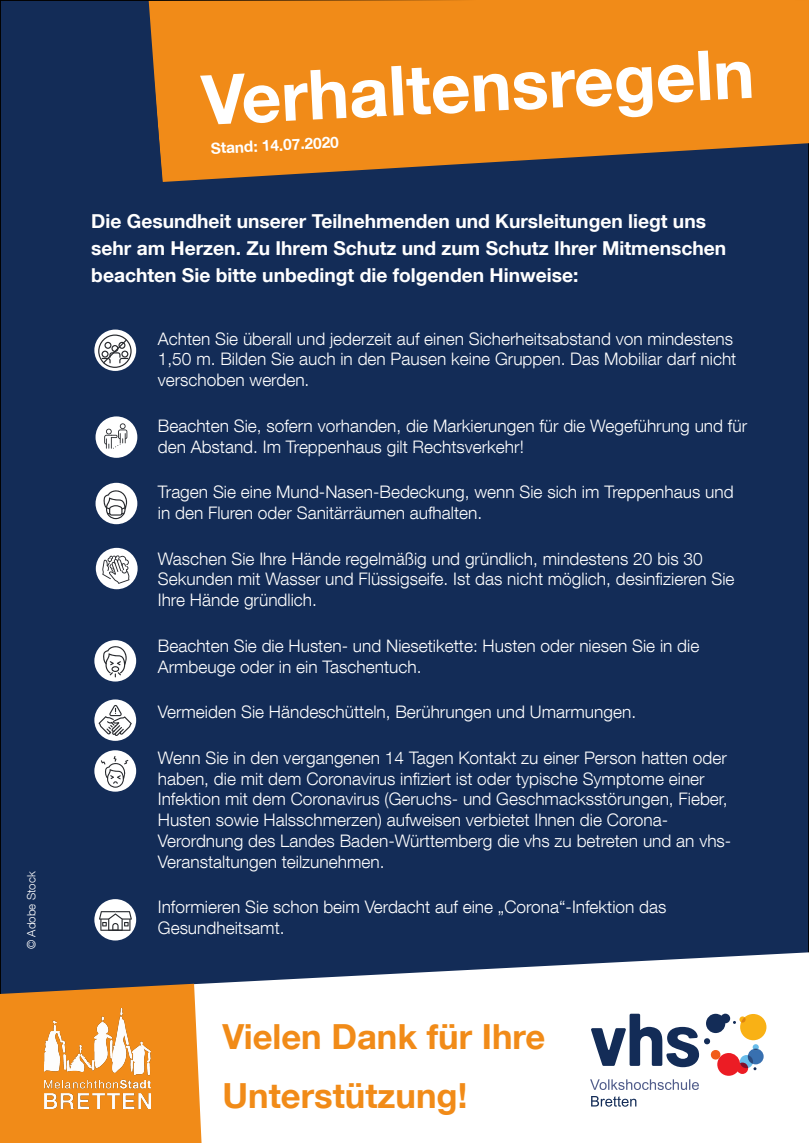
<style>
.page{position:relative;width:809px;height:1143px;background:#fff}
.page>*{position:absolute;margin:0;border:0;box-sizing:border-box;transform-origin:0 0}
.t1{font:700 69.15px "Helvetica Neue LT Com";color:#fff}
.t2{font:700 34.5px/58.9px "Helvetica Neue LT Com";color:#f18b18}
.t3{font:700 19.2px/26.8px "Helvetica Neue LT Com";color:#fff}
.t4{font:300 17.25px/20.7px "Helvetica Neue LT Com";color:#fff}
.t5{font:700 15.3px "Helvetica Neue LT Com";color:#fff}
.t6{font:300 11.55px "Helvetica Neue LT Com";color:#fff}
</style>
<div class="page">
<div style="left:0;top:0;width:808px;height:1143px;background:#132c57;border:1px solid #000"></div>
<svg style="left:191px;top:943px;width:617px;height:200px;background:#dce0e6"></svg>
<svg style="left:0;top:984px;width:201px;height:159px;background:#e78920"></svg>
<img style="left:44px;top:1009px;width:107px;height:99px">
<svg style="left:148px;top:0;width:660px;height:183px;background:#cf7c21"></svg>
<div style="left:94px;top:330px;width:42px;height:41px;background:#fff;border-radius:50%"></div>
<div style="left:94px;top:640px;width:42px;height:42px;background:#fff;border-radius:50%"></div>
<div style="left:95px;top:483px;width:42px;height:41px;background:#fff;border-radius:50%"></div>
<div style="left:96px;top:548px;width:41px;height:41px;background:#fff;border-radius:50%"></div>
<svg style="left:94px;top:699px;width:42px;height:42px"></svg>
<div style="left:94px;top:899px;width:42px;height:41px;background:#fff;border-radius:50%"></div>
<div style="left:94px;top:750px;width:42px;height:42px;background:#fff;border-radius:50%"></div>
<svg style="left:103px;top:490px;width:25px;height:29px"></svg>
<svg style="left:98px;top:335px;width:33px;height:33px"></svg>
<div style="left:95px;top:416px;width:42px;height:42px;background:#fff;border-radius:50%"></div>
<svg style="left:104px;top:423px;width:23px;height:26px"></svg>
<svg style="left:102px;top:555px;width:27px;height:29px"></svg>
<svg style="left:103px;top:646px;width:26px;height:31px"></svg>
<svg style="left:99px;top:705px;width:33px;height:31px"></svg>
<svg style="left:101px;top:756px;width:27px;height:32px"></svg>
<svg style="left:99px;top:911px;width:33px;height:20px"></svg>
<svg style="left:591px;top:1096px;width:45px;height:11px"></svg>
<svg style="left:590px;top:1014px;width:176px;height:76px"></svg>
<p class="t6" style="left:27px;top:949px;width:79px;rotate:-90deg">© Adobe Stock</p>
<h1 class="t1" style="left:200px;top:76px;width:554px;rotate:-3deg">Verhaltensregeln</h1>
<p class="t5" style="left:210px;top:143px;width:130px;rotate:-3deg">Stand: 14.07.2020</p>
<p class="t3" style="left:91px;top:211px;width:636px">Die Gesundheit unserer Teilnehmenden und Kursleitungen liegt uns sehr am Herzen. Zu Ihrem Schutz und zum Schutz Ihrer Mitmenschen beachten Sie bitte unbedingt die folgenden Hinweise:</p>
<p class="t4" style="left:158px;top:331px;width:580px">Achten Sie überall und jederzeit auf einen Sicherheitsabstand von mindestens<br>1,50 m. Bilden Sie auch in den Pausen keine Gruppen. Das Mobiliar darf nicht verschoben werden.</p>
<p class="t4" style="left:158px;top:418px;width:590px">Beachten Sie, sofern vorhanden, die Markierungen für die Wegeführung und für den Abstand. Im Treppenhaus gilt Rechtsverkehr!</p>
<p class="t4" style="left:158px;top:484px;width:577px">Tragen Sie eine Mund-Nasen-Bedeckung, wenn Sie sich im Treppenhaus und in den Fluren oder Sanitärräumen aufhalten.</p>
<p class="t4" style="left:158px;top:551px;width:578px">Waschen Sie Ihre Hände regelmäßig und gründlich, mindestens 20 bis 30<br>Sekunden mit Wasser und Flüssigseife. Ist das nicht möglich, desinfizieren Sie<br>Ihre Hände gründlich.</p>
<p class="t4" style="left:158px;top:638px;width:542px">Beachten Sie die Husten- und Niesetikette: Husten oder niesen Sie in die<br>Armbeuge oder in ein Taschentuch.</p>
<p class="t4" style="left:158px;top:704px;width:479px">Vermeiden Sie Händeschütteln, Berührungen und Umarmungen.</p>
<p class="t4" style="left:158px;top:750px;width:574px">Wenn Sie in den vergangenen 14 Tagen Kontakt zu einer Person hatten oder haben, die mit dem Coronavirus infiziert ist oder typische Symptome einer Infektion mit dem Coronavirus (Geruchs- und Geschmacksstörungen, Fieber, Husten sowie Halsschmerzen) aufweisen verbietet Ihnen die Corona-Verordnung des Landes Baden-Württemberg die vhs zu betreten und an vhs-Veranstaltungen teilzunehmen.</p>
<p class="t4" style="left:158px;top:899px;width:510px">Informieren Sie schon beim Verdacht auf eine „Corona“-Infektion das<br>Gesundheitsamt.</p>
<h2 class="t2" style="left:222px;top:1012px;width:324px">Vielen Dank für Ihre<br>Unterstützung!</h2>
</div>
